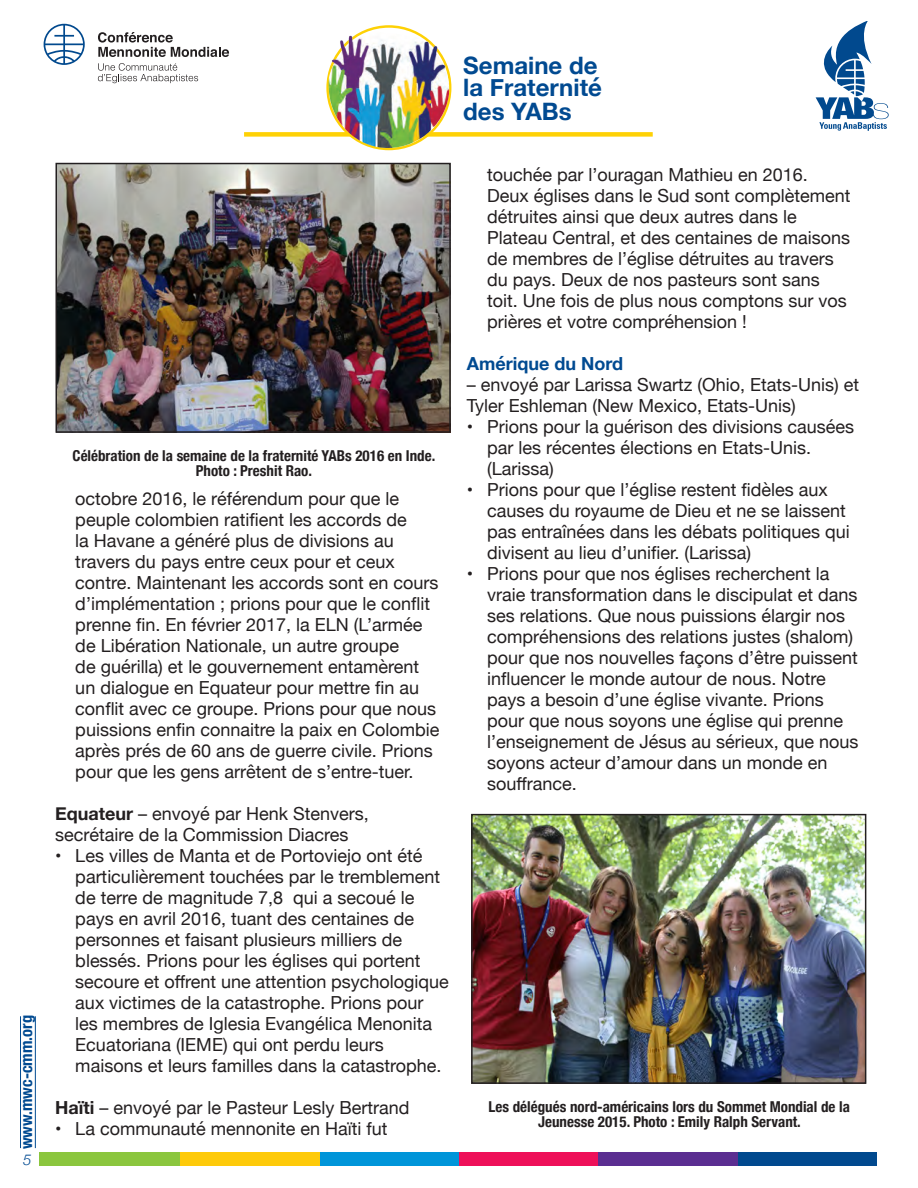
<style>
.page{position:relative;width:918px;height:1188px;background:#fff}
.page>*{position:absolute;margin:0;border:0;box-sizing:border-box;transform-origin:0 0}
.t1{font:700 24px/23.2px "Helvetica Neue";color:#014a91}
.t2{font:18px/21px "Helvetica Neue";color:#231f20}
.t3{font:700 18px "Helvetica Neue";color:#014a91}
.t4{font:700 condensed 16.5px "Helvetica Neue";color:#014a91}
.t5{font:700 condensed 15px/15px "Helvetica Neue";color:#231f20;text-align:center}
.t6{font:italic 300 15px "Helvetica Neue";color:#014a91}
.s1{font-weight:700}
</style>
<div class="page">
<div style="left:244px;top:132px;width:409px;height:5px;background:#fed105"></div>
<img style="left:325px;top:28px;width:125px;height:121px">
<div style="left:736px;top:1153px;width:141px;height:13px;background:#01498e"></div>
<div style="left:597px;top:1153px;width:141px;height:13px;background:#5b2e91"></div>
<div style="left:458px;top:1153px;width:140px;height:13px;background:#ee1059"></div>
<div style="left:318px;top:1153px;width:141px;height:13px;background:#0095d9"></div>
<div style="left:179px;top:1153px;width:140px;height:13px;background:#feca0a"></div>
<div style="left:39px;top:1153px;width:141px;height:13px;background:#8bc63e"></div>
<hr style="left:20px;top:1016px;width:1px;height:132px;background:#014a91">
<hr style="left:35px;top:1016px;width:1px;height:132px;background:#014a91">
<svg style="left:98px;top:32px;width:131px;height:25px"></svg>
<svg style="left:98px;top:63px;width:100px;height:20px"></svg>
<svg style="left:44px;top:24px;width:41px;height:41px"></svg>
<svg style="left:816px;top:22px;width:73px;height:109px"></svg>
<img style="left:474px;top:817px;width:389px;height:264px">
<div style="left:471px;top:814px;width:395px;height:270px;border:2px solid #231f20"></div>
<img style="left:59px;top:166px;width:389px;height:264px">
<div style="left:56px;top:163px;width:395px;height:270px;border:2px solid #231f20"></div>
<p class="t4" style="left:12px;top:1149px;width:136px;rotate:-90deg">www.mwc-cmm.org</p>
<p class="t6" style="left:23px;top:1148px;width:10px">5</p>
<h1 class="t1" style="left:463px;top:54px;width:140px">Semaine de la Fraternité des YABs</h1>
<p class="t5" style="left:73px;top:447px;width:364px">Célébration de la semaine de la fraternité YABs 2016 en Inde.</p>
<p class="t5" style="left:196px;top:462px;width:118px">Photo : Preshit Rao.</p>
<p class="t2" style="left:75px;top:489px;width:366px">octobre 2016, le référendum pour que le peuple colombien ratifient les accords de<br>la Havane a généré plus de divisions au travers du pays entre ceux pour et ceux contre. Maintenant les accords sont en cours d’implémentation ; prions pour que le conflit prenne fin. En février 2017, la ELN (L’armée de Libération Nationale, un autre groupe<br>de guérilla) et le gouvernement entamèrent un dialogue en Equateur pour mettre fin au conflit avec ce groupe. Prions pour que nous puissions enfin connaitre la paix en Colombie après prés de 60 ans de guerre civile. Prions pour que les gens arrêtent de s’entre-tuer.</p>
<p class="t2" style="left:55px;top:805px;width:315px"><span class="s1">Equateur</span> – envoyé par Henk Stenvers, secrétaire de la Commission Diacres</p>
<p class="t2" style="left:75px;top:846px;width:375px;text-indent:-20px">• Les villes de Manta et de Portoviejo ont été particulièrement touchées par le tremblement de terre de magnitude 7,8 qui a secoué le pays en avril 2016, tuant des centaines de personnes et faisant plusieurs milliers de blessés. Prions pour les églises qui portent secoure et offrent une attention psychologique aux victimes de la catastrophe. Prions pour les membres de Iglesia Evangélica Menonita Ecuatoriana (IEME) qui ont perdu leurs maisons et leurs familles dans la catastrophe.</p>
<p class="t2" style="left:55px;top:1098px;width:356px"><span class="s1">Haïti</span> – envoyé par le Pasteur Lesly Bertrand</p>
<p class="t2" style="left:55px;top:1119px;width:334px">• La communauté mennonite en Haïti fut</p>
<p class="t2" style="left:487px;top:165px;width:365px">touchée par l’ouragan Mathieu en 2016.<br>Deux églises dans le Sud sont complètement détruites ainsi que deux autres dans le Plateau Central, et des centaines de maisons de membres de l’église détruites au travers du pays. Deux de nos pasteurs sont sans toit. Une fois de plus nous comptons sur vos prières et votre compréhension !</p>
<p class="t3" style="left:467px;top:350px;width:158px">Amérique du Nord</p>
<p class="t2" style="left:467px;top:375px;width:394px">– envoyé par Larissa Swartz (Ohio, Etats-Unis) et<br>Tyler Eshleman (New Mexico, Etats-Unis)</p>
<p class="t2" style="left:487px;top:417px;width:369px;text-indent:-20px">• Prions pour la guérison des divisions causées par les récentes élections en Etats-Unis. (Larissa)</p>
<p class="t2" style="left:487px;top:480px;width:364px;text-indent:-20px">• Prions pour que l’église restent fidèles aux causes du royaume de Dieu et ne se laissent pas entraînées dans les débats politiques qui divisent au lieu d’unifier. (Larissa)</p>
<p class="t2" style="left:487px;top:564px;width:373px;text-indent:-20px">• Prions pour que nos églises recherchent la vraie transformation dans le discipulat et dans ses relations. Que nous puissions élargir nos compréhensions des relations justes (shalom) pour que nos nouvelles façons d’être puissent influencer le monde autour de nous. Notre pays a besoin d’une église vivante. Prions pour que nous soyons une église qui prenne l’enseignement de Jésus au sérieux, que nous soyons acteur d’amour dans un monde en souffrance.</p>
<p class="t5" style="left:489px;top:1098px;width:363px">Les délégués nord-américains lors du Sommet Mondial de la<br>Jeunesse 2015. Photo : Emily Ralph Servant.</p>
</div>
